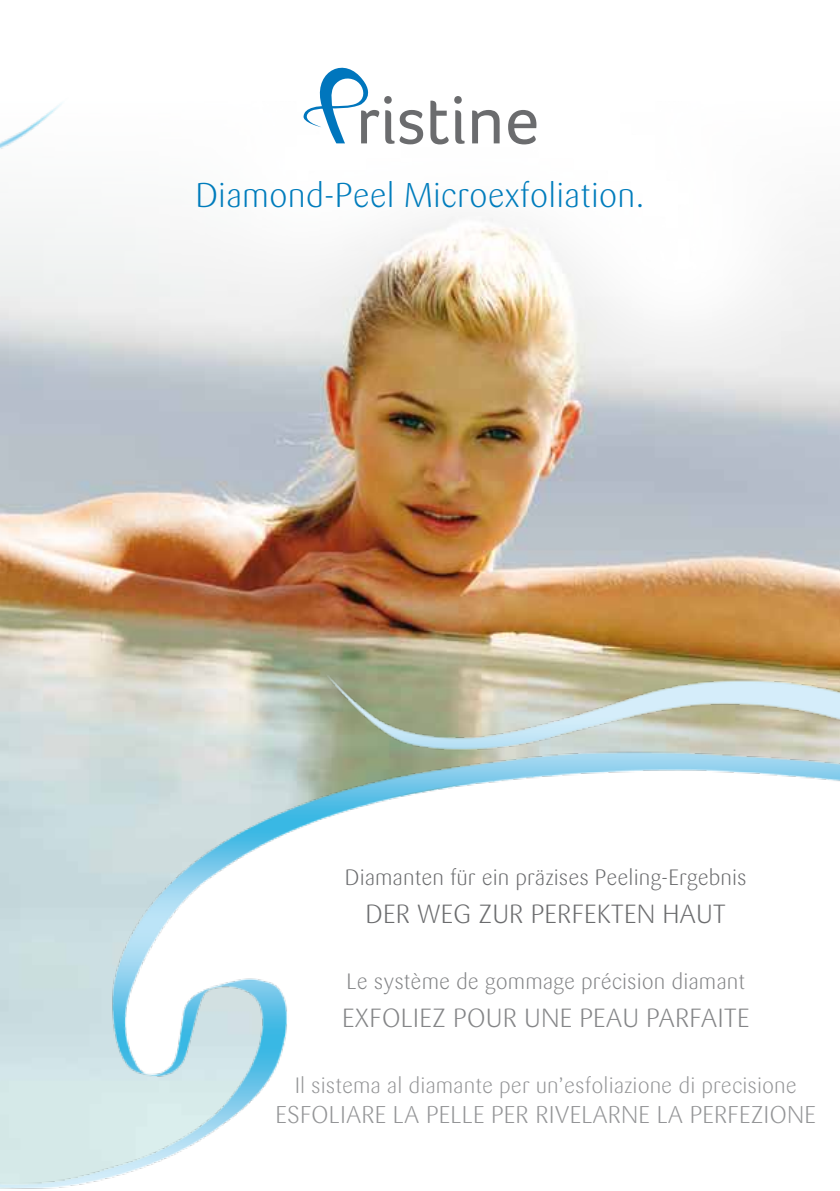
<style>
.page{position:relative;width:840px;height:1191px;background:#fff}
.page>*{position:absolute;margin:0;border:0;box-sizing:border-box;transform-origin:0 0}
.t1{font:300 34px "Sari";color:#007cbc}
.t2{font:300 26px "Sari";color:#848587}
.t3{font:300 26px "Sari";color:#6b6c6e}
.t4{font:300 24px "Sari";color:#949597}
.t5{font:300 22px "Sari";color:#949597}
.t6{font:300 22px "Sari";color:#6b6c6e}
.t7{font:300 22px "Sari";color:#848587}
</style>
<div class="page">
<img style="left:0;top:100px;width:839px;height:666px">
<svg style="left:0;top:766px;width:839px;height:423px"></svg>
<svg style="left:430px;top:101px;width:18px;height:43px"></svg>
<svg style="left:454px;top:96px;width:10px;height:48px"></svg>
<svg style="left:472px;top:110px;width:27px;height:33px"></svg>
<svg style="left:508px;top:110px;width:28px;height:34px"></svg>
<svg style="left:303px;top:67px;width:120px;height:77px"></svg>
<h1 class="t1" style="left:195px;top:175px;width:450px">Diamond-Peel Microexfoliation.</h1>
<p class="t6" style="left:345px;top:864px;width:403px">Diamanten für ein präzises Peeling-Ergebnis</p>
<p class="t3" style="left:365px;top:899px;width:362px">DER WEG ZUR PERFEKTEN HAUT</p>
<p class="t7" style="left:346px;top:968px;width:400px">Le système de gommage précision diamant</p>
<p class="t2" style="left:342px;top:1003px;width:409px">EXFOLIEZ POUR UNE PEAU PARFAITE</p>
<p class="t5" style="left:295px;top:1072px;width:503px">Il sistema al diamante per un’esfoliazione di precisione</p>
<p class="t4" style="left:275px;top:1100px;width:541px">ESFOLIARE LA PELLE PER RIVELARNE LA PERFEZIONE</p>
</div>
